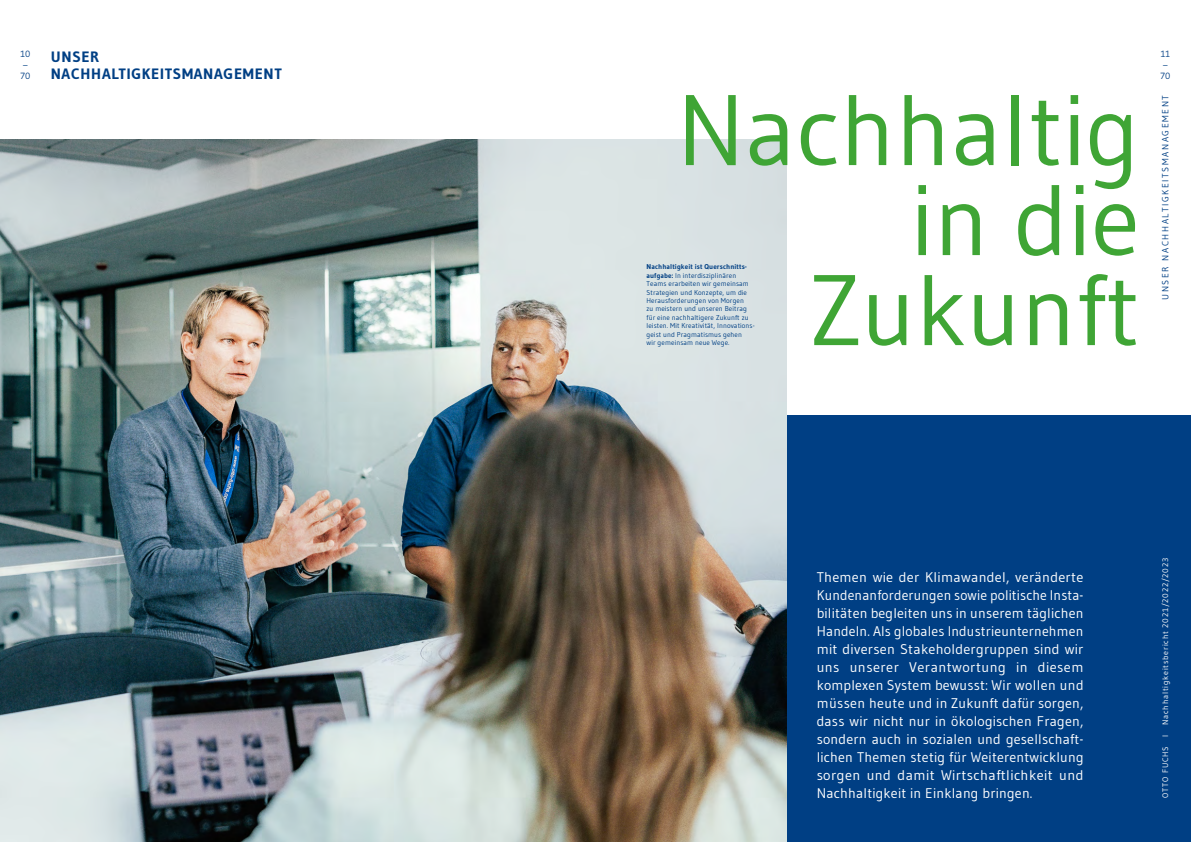
<style>
.page{position:relative;width:1191px;height:842px;background:#fff}
.page>*{position:absolute;margin:0;border:0;box-sizing:border-box;transform-origin:0 0}
.t1{font:100px/90px "Gudea";color:#3fa535;text-align:right}
.t2{font:700 15px/17.4px "Gudea";letter-spacing:.05em;color:#003f84}
.t3{font:14px/18px "Gudea";letter-spacing:.015em;color:#fff;text-align:justify}
.t4{font:9px/10.8px "Gudea";color:#003f84}
.t5{font:8px "Gudea";letter-spacing:.1em;color:#fff}
.t6{font:7px/8.4px "Gudea";letter-spacing:.015em;color:#003f84}
.s1{font-weight:700}
</style>
<div class="page">
<div style="left:786px;top:416px;width:405px;height:426px;background:#003f84"></div>
<img style="left:0;top:140px;width:786px;height:702px">
<p class="t2" style="left:51px;top:48px;width:233px">UNSER<br>NACHHALTIGKEITSMANAGEMENT</p>
<p class="t4" style="left:21px;top:49px;width:11px">10 –<br>70</p>
<p class="t4" style="left:1160px;top:49px;width:11px">11 –<br>70</p>
<h1 class="t1" style="left:677px;top:83px;width:464px">Nachhaltig in die<br>Zukunft</h1>
<p class="t4" style="left:1159px;top:300px;width:206px;rotate:-90deg">Unser Nachhaltigkeitsmanagement</p>
<p class="t6" style="left:646px;top:263px;width:110px"><span class="s1">Nachhaltigkeit ist Querschnitts&shy;aufgabe:</span> In interdisziplinären<br>Teams erarbeiten wir gemeinsam<br>Strategien und Konzepte, um die<br>Herausforderungen von Morgen<br>zu meistern und unseren Beitrag für eine nachhaltigere Zukunft zu leisten. Mit Kreativität, Innovations&shy;geist und Pragmatismus gehen<br>wir gemeinsam neue Wege.</p>
<p class="t3" style="left:816px;top:567px;width:268px">Themen wie der Klimawandel, veränderte Kundenanforderungen sowie politische Insta&shy;bilitäten begleiten uns in unserem täglichen Handeln. Als globales Industrieunternehmen mit diversen Stakeholdergruppen sind wir uns unserer Verantwortung in diesem komplexen System bewusst: Wir wollen und müssen heute und in Zukunft dafür sorgen, dass wir nicht nur in ökologischen Fragen, sondern auch in sozialen und gesellschaft&shy;lichen Themen stetig für Weiterentwicklung sorgen und damit Wirtschaftlichkeit und Nachhaltigkeit in Einklang bringen.</p>
<p class="t5" style="left:1160px;top:798px;width:241px;rotate:-90deg">OTTO FUCHS I Nachhaltigkeitsbericht 2021/2022/2023</p>
</div>
